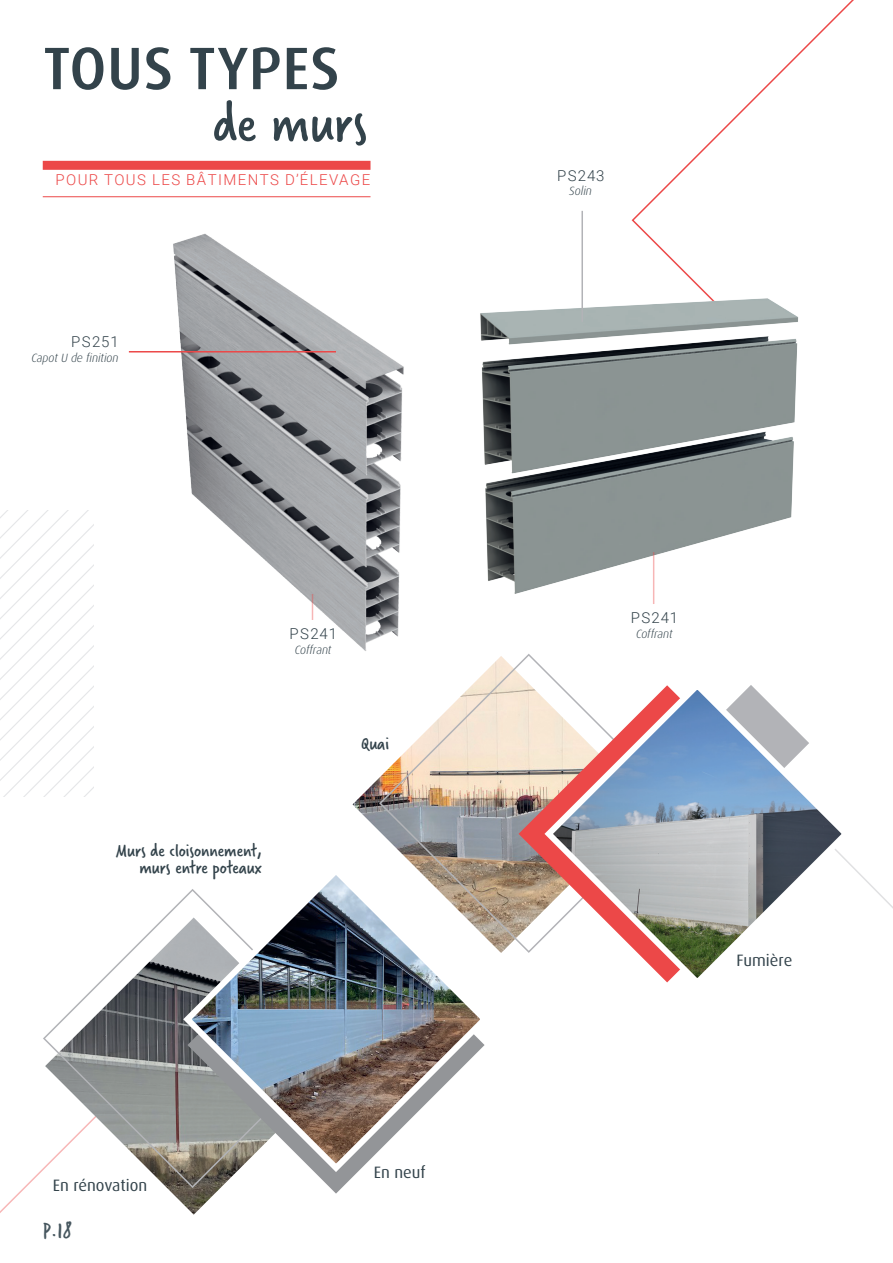
<style>
.page{position:relative;width:893px;height:1263px;background:#fff}
.page>*{position:absolute;margin:0;border:0;box-sizing:border-box;transform-origin:0 0}
.t1{font:500 60px "Dax Pro";letter-spacing:.01em;color:#33434b}
.t2{font:60px "Verveine";color:#33434b}
.t3{font:24px "Verveine";color:#47575f}
.t4{font:19.5px/16.5px "Verveine";color:#33434b;text-align:right}
.t5{font:16.5px "Dax Pro";color:#33434b}
.t6{font:300 15px "Roboto";letter-spacing:.095em;color:#ec4848}
.t7{font:300 15px "Roboto";letter-spacing:.07em;color:#33434b}
.t8{font:italic 300 12px "Dax Pro";letter-spacing:-.01em;color:#33434b}
</style>
<div class="page">
<svg style="left:0;top:511px;width:93px;height:285px"></svg>
<svg style="left:631px;top:0;width:223px;height:248px"></svg>
<svg style="left:0;top:1169px;width:42px;height:44px"></svg>
<img style="left:353px;top:779px;width:25px;height:51px">
<svg style="left:378px;top:654px;width:174px;height:299px"></svg>
<img style="left:519px;top:685px;width:21px;height:268px">
<img style="left:168px;top:1189px;width:48px;height:26px">
<svg style="left:42px;top:902px;width:145px;height:287px"></svg>
<svg style="left:187px;top:1176px;width:167px;height:17px"></svg>
<svg style="left:540px;top:677px;width:314px;height:306px"></svg>
<img style="left:179px;top:862px;width:314px;height:314px">
<img style="left:480px;top:248px;width:318px;height:356px">
<img style="left:173px;top:233px;width:251px;height:426px">
<svg style="left:312px;top:594px;width:1px;height:26px"></svg>
<hr style="left:653px;top:552px;width:1px;height:52px;background:#ec4848">
<hr style="left:581px;top:211px;width:2px;height:111px;background:#b2b3b7">
<hr style="left:129px;top:351px;width:207px;height:1px;background:#ec4848">
<hr style="left:43px;top:196px;width:327px;height:1px;background:#ec4848">
<div style="left:43px;top:161px;width:327px;height:9px;background:#ec4848"></div>
<h1 class="t1" style="left:43px;top:30px;width:298px">TOUS TYPES</h1>
<h1 class="t2" style="left:213px;top:82px;width:156px">de murs</h1>
<p class="t6" style="left:55px;top:169px;width:316px">POUR TOUS LES BÂTIMENTS D’ÉLEVAGE</p>
<p class="t7" style="left:71px;top:331px;width:49px">PS251</p>
<p class="t8" style="left:31px;top:350px;width:89px">Capot U de finition</p>
<p class="t7" style="left:290px;top:623px;width:49px">PS241</p>
<p class="t8" style="left:295px;top:642px;width:38px">Coffrant</p>
<p class="t4" style="left:361px;top:735px;width:29px">Quai</p>
<p class="t4" style="left:116px;top:843px;width:147px">Murs de cloisonnement, murs entre poteaux</p>
<p class="t5" style="left:53px;top:1175px;width:96px">En rénovation</p>
<p class="t3" style="left:43px;top:1213px;width:31px">P.18</p>
<p class="t5" style="left:374px;top:1162px;width:53px">En neuf</p>
<p class="t7" style="left:557px;top:165px;width:49px">PS243</p>
<p class="t8" style="left:569px;top:184px;width:24px">Solin</p>
<p class="t7" style="left:631px;top:607px;width:49px">PS241</p>
<p class="t8" style="left:636px;top:626px;width:38px">Coffrant</p>
<p class="t5" style="left:736px;top:949px;width:57px">Fumière</p>
</div>
